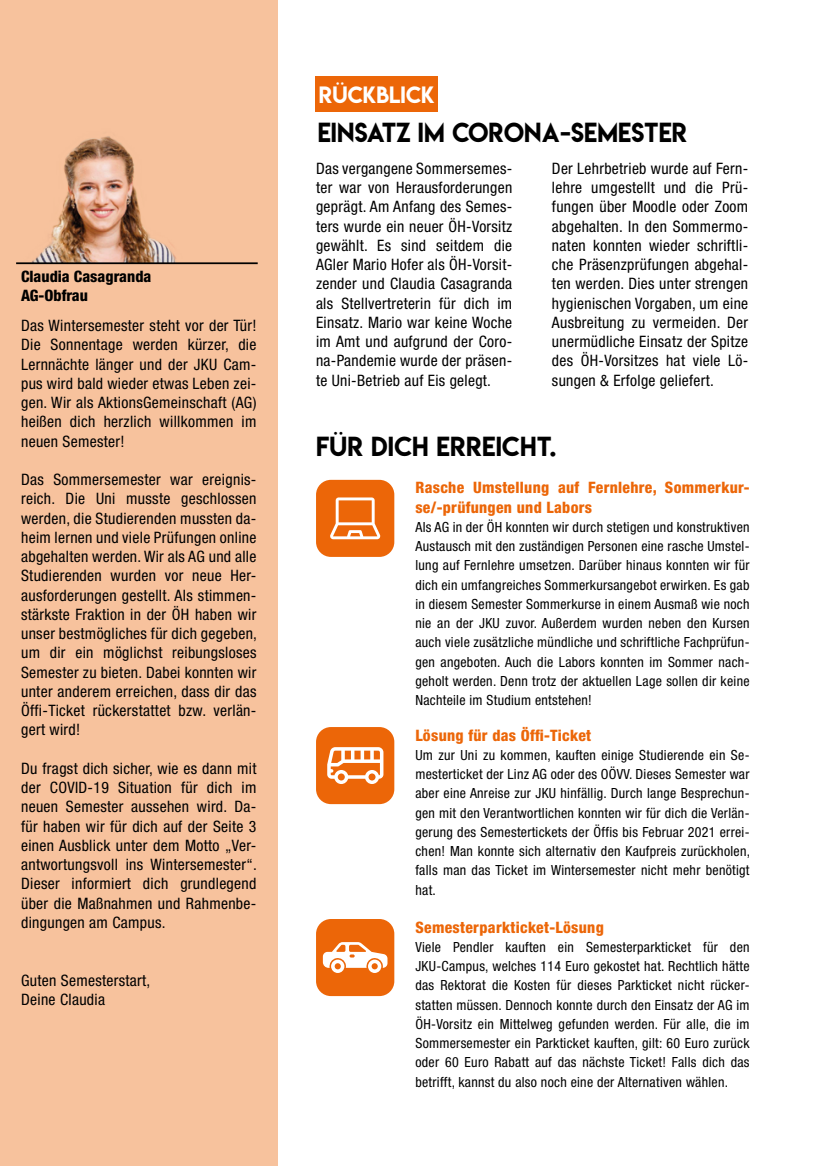
<style>
.page{position:relative;width:829px;height:1166px;background:#fff}
.page>*{position:absolute;margin:0;border:0;box-sizing:border-box;transform-origin:0 0}
.t1{font:24.5px "Lemon Milk";letter-spacing:.01em;color:#000}
.t2{font:21px "Lemon Milk";color:#fff}
.t3{font:condensed 15.75px/19.2px "Helvetica Neue LT Pro";letter-spacing:.02em;color:#000;text-align:justify}
.t4{font:800 condensed 15.75px/19.2px "Helvetica Neue LT Pro";letter-spacing:.02em;color:#ec6608}
.t5{font:800 condensed 15.75px/18.9px "Helvetica Neue LT Pro";color:#000}
.t6{font:condensed 14px/19.2px "Helvetica Neue LT Pro";letter-spacing:.02em;color:#000;text-align:justify}
</style>
<div class="page">
<div style="left:0;top:0;width:277px;height:1166px;background:#f7c29d"></div>
<div style="left:19px;top:128px;width:165px;height:136px;background:#ec6608;opacity:.35"></div>
<hr style="left:16px;top:262px;width:242px;height:2px;background:#000">
<div style="left:316px;top:76px;width:122px;height:36px;background:#ec6608"></div>
<div style="left:316px;top:480px;width:78px;height:77px;background:#ec6608;border-radius:15px"></div>
<svg style="left:330px;top:497px;width:51px;height:42px"></svg>
<div style="left:316px;top:727px;width:78px;height:77px;background:#ec6608;border-radius:15px"></div>
<svg style="left:327px;top:747px;width:56px;height:37px"></svg>
<div style="left:316px;top:919px;width:78px;height:77px;background:#ec6608;border-radius:15px"></div>
<svg style="left:323px;top:942px;width:64px;height:31px"></svg>
<p class="t5" style="left:21px;top:267px;width:132px">Claudia Casagranda<br>AG-Obfrau</p>
<p class="t3" style="left:21px;top:316px;width:237px">Das Wintersemester steht vor der Tür!<br>Die Sonnentage werden kürzer, die Lernnächte länger und der JKU Cam&shy;pus wird bald wieder etwas Leben zei&shy;gen. Wir als AktionsGemeinschaft (AG) heißen dich herzlich willkommen im neuen Semester!</p>
<p class="t3" style="left:21px;top:470px;width:237px">Das Sommersemester war ereignis&shy;reich. Die Uni musste geschlossen werden, die Studierenden mussten da&shy;heim lernen und viele Prüfungen online abgehalten werden. Wir als AG und alle Studierenden wurden vor neue Her&shy;ausforderungen gestellt. Als stimmen&shy;stärkste Fraktion in der ÖH haben wir unser bestmögliches für dich gegeben, um dir ein möglichst reibungsloses Semester zu bieten. Dabei konnten wir unter anderem erreichen, dass dir das Öffi-Ticket rückerstattet bzw. verlän&shy;gert wird!</p>
<p class="t3" style="left:21px;top:758px;width:237px">Du fragst dich sicher, wie es dann mit der COVID-19 Situation für dich im neuen Semester aussehen wird. Da&shy;für haben wir für dich auf der Seite 3 einen Ausblick unter dem Motto „Ver&shy;antwortungsvoll ins Wintersemester“.<br>Dieser informiert dich grundlegend über die Maßnahmen und Rahmenbe&shy;dingungen am Campus.</p>
<p class="t3" style="left:21px;top:970px;width:131px">Guten Semesterstart,<br>Deine Claudia</p>
<h2 class="t2" style="left:319px;top:79px;width:117px">RÜCKBLICK</h2>
<h1 class="t1" style="left:317px;top:115px;width:371px">EINSATZ IM CORONA-SEMESTER</h1>
<p class="t3" style="left:316px;top:158px;width:198px">Das vergangene Sommersemes&shy;ter war von Herausforderungen geprägt. Am Anfang des Semes&shy;ters wurde ein neuer ÖH-Vorsitz gewählt. Es sind seitdem die AGler Mario Hofer als ÖH-Vorsit&shy;zender und Claudia Casagranda als Stellvertreterin für dich im Einsatz. Mario war keine Woche im Amt und aufgrund der Coro&shy;na-Pandemie wurde der präsen&shy;te Uni-Betrieb auf Eis gelegt.</p>
<p class="t3" style="left:552px;top:158px;width:198px">Der Lehrbetrieb wurde auf Fern&shy;lehre umgestellt und die Prü&shy;fungen über Moodle oder Zoom abgehalten. In den Sommermo&shy;naten konnten wieder schriftli&shy;che Präsenzprüfungen abgehal&shy;ten werden. Dies unter strengen hygienischen Vorgaben, um eine Ausbreitung zu vermeiden. Der unermüdliche Einsatz der Spitze des ÖH-Vorsitzes hat viele Lö&shy;sungen &amp; Erfolge geliefert.</p>
<h1 class="t1" style="left:316px;top:429px;width:242px">FÜR DICH ERREICHT.</h1>
<p class="t4" style="left:415px;top:478px;width:335px">Rasche Umstellung auf Fernlehre, Sommerkur&shy;se/-prüfungen und Labors</p>
<p class="t6" style="left:415px;top:517px;width:335px">Als AG in der ÖH konnten wir durch stetigen und konstruktiven Austausch mit den zuständigen Personen eine rasche Umstel&shy;lung auf Fernlehre umsetzen. Darüber hinaus konnten wir für dich ein umfangreiches Sommerkursangebot erwirken. Es gab in diesem Semester Sommerkurse in einem Ausmaß wie noch nie an der JKU zuvor. Außerdem wurden neben den Kursen auch viele zusätzliche mündliche und schriftliche Fachprüfun&shy;gen angeboten. Auch die Labors konnten im Sommer nach&shy;geholt werden. Denn trotz der aktuellen Lage sollen dir keine Nachteile im Studium entstehen!</p>
<p class="t4" style="left:415px;top:725px;width:177px">Lösung für das Öffi-Ticket</p>
<p class="t6" style="left:415px;top:745px;width:336px">Um zur Uni zu kommen, kauften einige Studierende ein Se&shy;mesterticket der Linz AG oder des OÖVV. Dieses Semester war aber eine Anreise zur JKU hinfällig. Durch lange Besprechun&shy;gen mit den Verantwortlichen konnten wir für dich die Verlän&shy;gerung des Semestertickets der Öffis bis Februar 2021 errei&shy;chen! Man konnte sich alternativ den Kaufpreis zurückholen, falls man das Ticket im Wintersemester nicht mehr benötigt hat.</p>
<p class="t4" style="left:415px;top:917px;width:190px">Semesterparkticket-Lösung</p>
<p class="t6" style="left:415px;top:937px;width:335px">Viele Pendler kauften ein Semesterparkticket für den JKU-Campus, welches 114 Euro gekostet hat. Rechtlich hätte das Rektorat die Kosten für dieses Parkticket nicht rücker&shy;statten müssen. Dennoch konnte durch den Einsatz der AG im ÖH-Vorsitz ein Mittelweg gefunden werden. Für alle, die im Sommersemester ein Parkticket kauften, gilt: 60 Euro zurück oder 60 Euro Rabatt auf das nächste Ticket! Falls dich das betrifft, kannst du also noch eine der Alternativen wählen.</p>
</div>
